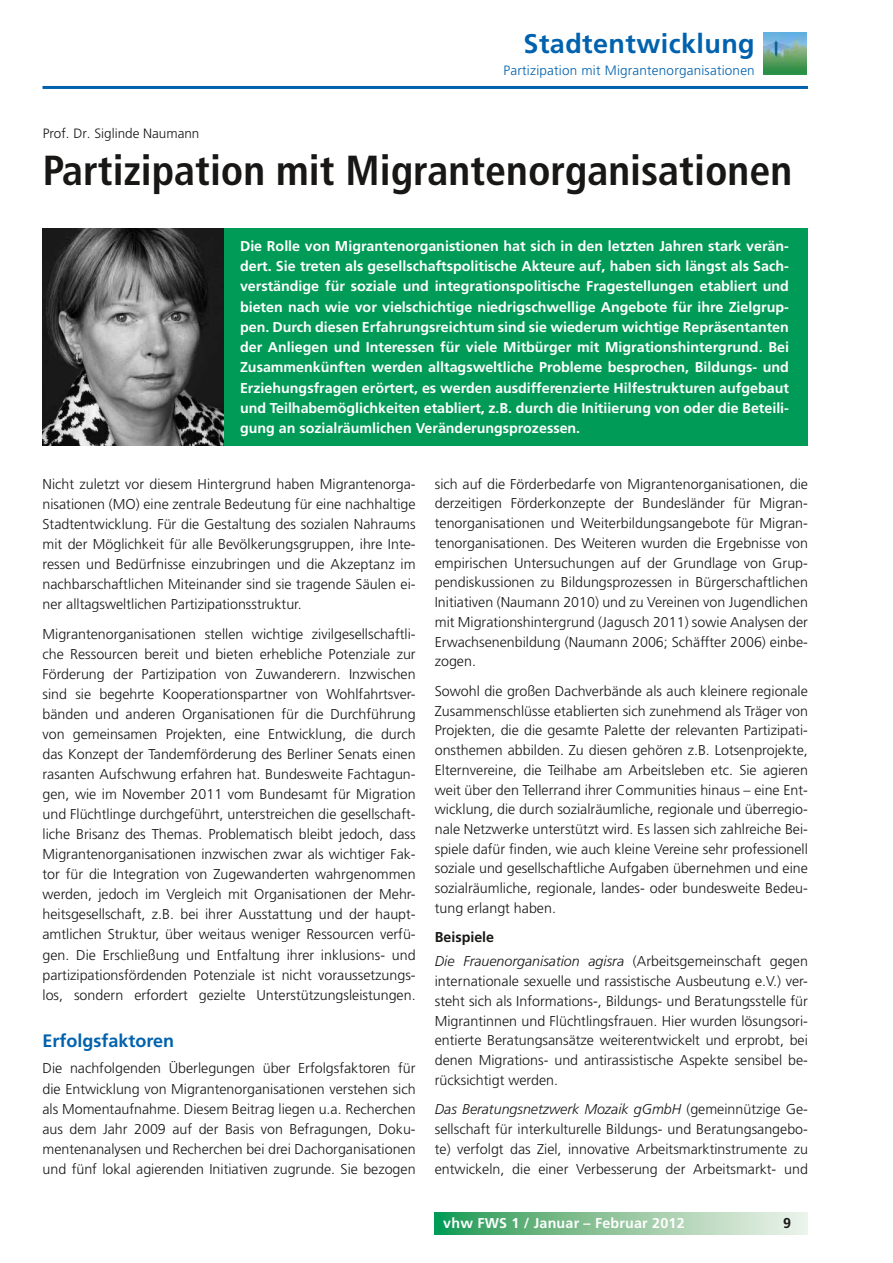
<style>
.page{position:relative;width:893px;height:1263px;background:#fff}
.page>*{position:absolute;margin:0;border:0;box-sizing:border-box;transform-origin:0 0}
.t1{font:700 condensed 42px "Frutiger LT";color:#181716}
.t2{font:700 27px "Frutiger LT";letter-spacing:.015em;color:#0062ae}
.t3{font:700 18px "Frutiger LT";color:#0062ae}
.t4{font:300 14.25px/20.1px "Frutiger LT";color:#181716;text-align:justify}
.t5{font:700 14.25px/20.2px "Frutiger LT";color:#fff;text-align:justify}
.t6{font:italic 300 14.25px "Frutiger";color:#181716}
.t7{font:700 14.25px "Frutiger LT";color:#181716}
.t8{font:300 13.5px "Frutiger LT";letter-spacing:.015em;color:#0062ae}
.t9{font:300 13.5px "Frutiger CE";color:#181716}
.s1{font-family:"Frutiger LT";font-style:normal}
</style>
<div class="page">
<hr style="left:43px;top:86px;width:765px;height:3px;background:#0062ae">
<svg style="left:435px;top:1213px;width:373px;height:21px;background:#8ec69f"></svg>
<img style="left:764px;top:32px;width:42px;height:43px">
<div style="left:43px;top:228px;width:765px;height:217px;background:#009b56"></div>
<img style="left:43px;top:228px;width:180px;height:217px">
<h2 class="t2" style="left:524px;top:28px;width:233px">Stadtentwicklung</h2>
<p class="t8" style="left:504px;top:62px;width:253px">Partizipation mit Migrantenorganisationen</p>
<p class="t9" style="left:43px;top:126px;width:158px">Prof. Dr. Siglinde Naumann</p>
<h1 class="t1" style="left:43px;top:145px;width:751px">Partizipation mit Migrantenorganisationen</h1>
<p class="t5" style="left:240px;top:236px;width:550px">Die Rolle von Migrantenorganistionen hat sich in den letzten Jahren stark verän&shy;dert. Sie treten als gesellschaftspolitische Akteure auf, haben sich längst als Sach&shy;verständige für soziale und integrationspolitische Fragestellungen etabliert und bieten nach wie vor vielschichtige niedrigschwellige Angebote für ihre Zielgrup&shy;pen. Durch diesen Erfahrungsreichtum sind sie wiederum wichtige Repräsentanten der Anliegen und Interessen für viele Mitbürger mit Migrationshintergrund. Bei Zusammenkünften werden alltagsweltliche Probleme besprochen, Bildungs- und Erziehungsfragen erörtert, es werden ausdifferenzierte Hilfestrukturen aufgebaut und Teilhabemöglichkeiten etabliert, z.B. durch die Initiierung von oder die Beteili&shy;gung an sozialräumlichen Veränderungsprozessen.</p>
<p class="t4" style="left:43px;top:474px;width:375px">Nicht zuletzt vor diesem Hintergrund haben Migrantenorga&shy;nisationen (MO) eine zentrale Bedeutung für eine nachhaltige Stadtentwicklung. Für die Gestaltung des sozialen Nahraums mit der Möglichkeit für alle Bevölkerungsgruppen, ihre Inte&shy;ressen und Bedürfnisse einzubringen und die Akzeptanz im nachbarschaftlichen Miteinander sind sie tragende Säulen ei&shy;ner alltagsweltlichen Partizipationsstruktur.</p>
<p class="t4" style="left:43px;top:624px;width:375px">Migrantenorganisationen stellen wichtige zivilgesellschaftli&shy;che Ressourcen bereit und bieten erhebliche Potenziale zur Förderung der Partizipation von Zuwanderern. Inzwischen sind sie begehrte Kooperationspartner von Wohlfahrtsver&shy;bänden und anderen Organisationen für die Durchführung von gemeinsamen Projekten, eine Entwicklung, die durch das Konzept der Tandemförderung des Berliner Senats einen rasanten Aufschwung erfahren hat. Bundesweite Fachtagun&shy;gen, wie im November 2011 vom Bundesamt für Migration und Flüchtlinge durchgeführt, unterstreichen die gesellschaft&shy;liche Brisanz des Themas. Problematisch bleibt jedoch, dass Migrantenorganisationen inzwischen zwar als wichtiger Fak&shy;tor für die Integration von Zugewanderten wahrgenommen werden, jedoch im Vergleich mit Organisationen der Mehr&shy;heitsgesellschaft, z.B. bei ihrer Ausstattung und der haupt&shy;amtlichen Struktur, über weitaus weniger Ressourcen verfü&shy;gen. Die Erschließung und Entfaltung ihrer inklusions- und partizipationsfördenden Potenziale ist nicht voraussetzungs&shy;los, sondern erfordert gezielte Unterstützungsleistungen.</p>
<p class="t3" style="left:43px;top:1030px;width:133px">Erfolgsfaktoren</p>
<p class="t4" style="left:43px;top:1059px;width:375px">Die nachfolgenden Überlegungen über Erfolgsfaktoren für die Entwicklung von Migrantenorganisationen verstehen sich als Momentaufnahme. Diesem Beitrag liegen u.a. Recherchen aus dem Jahr 2009 auf der Basis von Befragungen, Doku&shy;mentenanalysen und Recherchen bei drei Dachorganisationen und fünf lokal agierenden Initiativen zugrunde. Sie bezogen</p>
<p class="t4" style="left:435px;top:474px;width:375px">sich auf die Förderbedarfe von Migrantenorganisationen, die derzeitigen Förderkonzepte der Bundesländer für Migran&shy;tenorganisationen und Weiterbildungsangebote für Migran&shy;tenorganisationen. Des Weiteren wurden die Ergebnisse von empirischen Untersuchungen auf der Grundlage von Grup&shy;pendiskussionen zu Bildungsprozessen in Bürgerschaftlichen Initiativen (Naumann 2010) und zu Vereinen von Jugendlichen mit Migrationshintergrund (Jagusch 2011) sowie Analysen der Erwachsenenbildung (Naumann 2006; Schäffter 2006) einbe&shy;zogen.</p>
<p class="t4" style="left:435px;top:681px;width:375px">Sowohl die großen Dachverbände als auch kleinere regionale Zusammenschlüsse etablierten sich zunehmend als Träger von Projekten, die die gesamte Palette der relevanten Partizipati&shy;onsthemen abbilden. Zu diesen gehören z.B. Lotsenprojekte, Elternvereine, die Teilhabe am Arbeitsleben etc. Sie agieren weit über den Tellerrand ihrer Communities hinaus – eine Ent&shy;wicklung, die durch sozialräumliche, regionale und überregio&shy;nale Netzwerke unterstützt wird. Es lassen sich zahlreiche Bei&shy;spiele dafür finden, wie auch kleine Vereine sehr professionell soziale und gesellschaftliche Aufgaben übernehmen und eine sozialräumliche, regionale, landes- oder bundesweite Bedeu&shy;tung erlangt haben.</p>
<p class="t7" style="left:435px;top:929px;width:61px">Beispiele</p>
<p class="t6" style="left:435px;top:953px;width:375px">Die Frauenorganisation agisra <span class="s1">(Arbeitsgemeinschaft gegen</span></p>
<p class="t4" style="left:435px;top:971px;width:375px">internationale sexuelle und rassistische Ausbeutung e.V.) ver&shy;steht sich als Informations-, Bildungs- und Beratungsstelle für Migrantinnen und Flüchtlingsfrauen. Hier wurden lösungsori&shy;entierte Beratungsansätze weiterentwickelt und erprobt, bei denen Migrations- und antirassistische Aspekte sensibel be&shy;rücksichtigt werden.</p>
<p class="t6" style="left:435px;top:1101px;width:375px">Das Beratungsnetzwerk Mozaik gGmbH <span class="s1">(gemeinnützige Ge-</span></p>
<p class="t4" style="left:435px;top:1119px;width:375px">sellschaft für interkulturelle Bildungs- und Beratungsangebo&shy;te) verfolgt das Ziel, innovative Arbeitsmarktinstrumente zu entwickeln, die einer Verbesserung der Arbeitsmarkt- und</p>
<p class="t5" style="left:443px;top:1213px;width:243px">vhw FWS 1 / Januar – Februar 2012</p>
<p class="t7" style="left:783px;top:1214px;width:9px">9</p>
</div>
